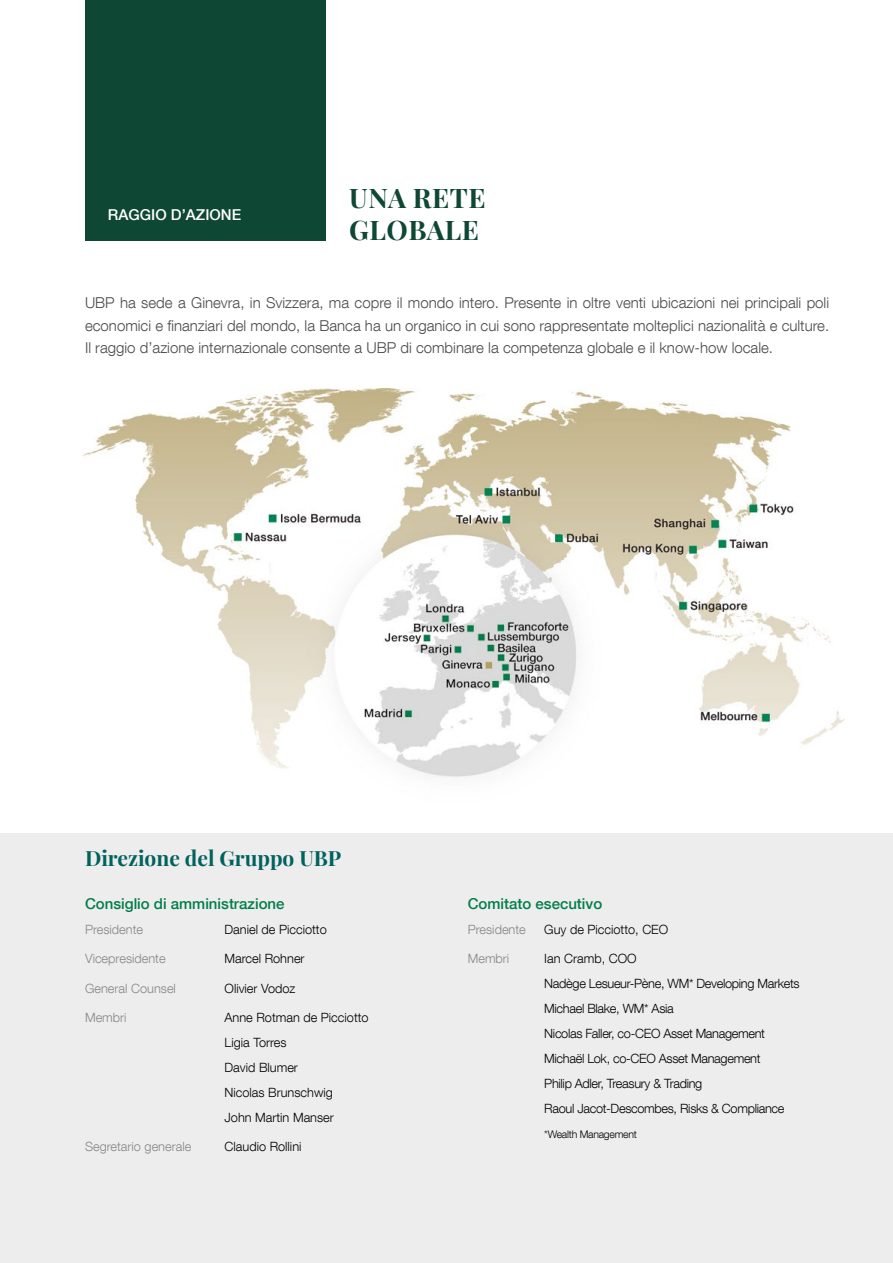
<style>
.page{position:relative;width:893px;height:1263px;background:#fff}
.page>*{position:absolute;margin:0;border:0;box-sizing:border-box;transform-origin:0 0}
.t1{font:700 27px/32.4px "Playfair Display";letter-spacing:.02em;color:#0f4735}
.t2{font:700 21px "Playfair Display";color:#00615d}
.t3{font:300 15px/22.5px "Helvetica Neue LT Com";color:#4a4a49;text-align:justify}
.t4{font:500 15px "Helvetica Neue LT Com";color:#007d4a}
.t5{font:500 15px "Helvetica Neue LT Com";color:#fff}
.t6{font:300 12.75px/25px "Helvetica Neue LT Com";letter-spacing:-.025em;color:#000}
.t7{font:300 12.75px/25px "Helvetica Neue LT Com";color:#000}
.t8{font:300 12.75px "Helvetica Neue LT Com";color:#878787}
.t9{font:300 10.5px "Helvetica Neue LT Com";letter-spacing:-.025em;color:#000}
</style>
<div class="page">
<div style="left:85px;top:0;width:241px;height:241px;background:#0f4735"></div>
<div style="left:0;top:833px;width:893px;height:430px;background:#ededed"></div>
<img style="left:83px;top:388px;width:761px;height:390px">
<p class="t5" style="left:108px;top:205px;width:135px">RAGGIO D’AZIONE</p>
<h1 class="t1" style="left:349px;top:179px;width:138px">UNA RETE<br>GLOBALE</h1>
<p class="t3" style="left:85px;top:291px;width:746px">UBP ha sede a Ginevra, in Svizzera, ma copre il mondo intero. Presente in oltre venti ubicazioni nei principali poli economici e finanziari del mondo, la Banca ha un organico in cui sono rappresentate molteplici nazionalità e culture.<br>Il raggio d’azione internazionale consente a UBP di combinare la competenza globale e il know-how locale.</p>
<h2 class="t2" style="left:85px;top:842px;width:258px">Direzione del Gruppo UBP</h2>
<p class="t4" style="left:85px;top:895px;width:201px">Consiglio di amministrazione</p>
<p class="t8" style="left:85px;top:922px;width:60px">Presidente</p>
<p class="t7" style="left:225px;top:917px;width:104px">Daniel de Picciotto</p>
<p class="t8" style="left:85px;top:951px;width:82px">Vicepresidente</p>
<p class="t7" style="left:225px;top:946px;width:82px">Marcel Rohner</p>
<p class="t8" style="left:85px;top:980px;width:92px">General Counsel</p>
<p class="t7" style="left:225px;top:975px;width:72px">Olivier Vodoz</p>
<p class="t8" style="left:85px;top:1009px;width:43px">Membri</p>
<p class="t7" style="left:225px;top:1004px;width:146px">Anne Rotman de Picciotto<br>Ligia Torres<br>David Blumer<br>Nicolas Brunschwig<br>John Martin Manser</p>
<p class="t8" style="left:85px;top:1139px;width:108px">Segretario generale</p>
<p class="t7" style="left:225px;top:1134px;width:78px">Claudio Rollini</p>
<p class="t4" style="left:468px;top:895px;width:136px">Comitato esecutivo</p>
<p class="t8" style="left:468px;top:922px;width:60px">Presidente</p>
<p class="t7" style="left:544px;top:917px;width:126px">Guy de Picciotto, CEO</p>
<p class="t8" style="left:468px;top:951px;width:43px">Membri</p>
<p class="t6" style="left:544px;top:946px;width:257px">Ian Cramb, COO<br>Nadège Lesueur-Pène, WM* Developing Markets Michael Blake, WM* Asia<br>Nicolas Faller, co-CEO Asset Management Michaël Lok, co-CEO Asset Management<br>Philip Adler, Treasury &amp; Trading<br>Raoul Jacot-Descombes, Risks &amp; Compliance</p>
<p class="t9" style="left:544px;top:1128px;width:94px">*Wealth Management</p>
</div>
